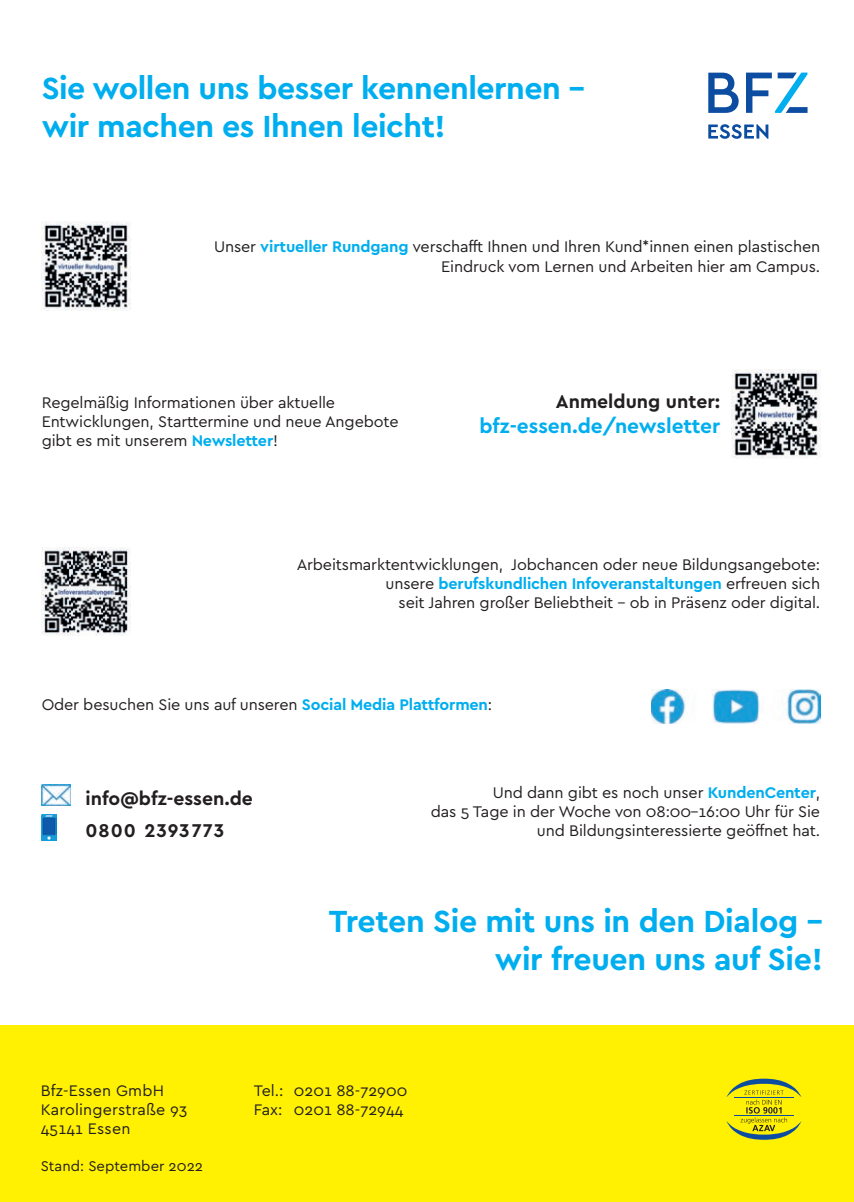
<style>
.page{position:relative;width:854px;height:1202px;background:#fff}
.page>*{position:absolute;margin:0;border:0;box-sizing:border-box;transform-origin:0 0}
.t1{font:700 32px/38.4px "Cera Pro";letter-spacing:-.015em;color:#00aeef}
.t2{font:700 21px "Cera Pro";color:#00aeef}
.t3{font:700 19.4px/32.4px "Cera Pro";color:#231f20}
.t4{font:16.2px/19.4px "Cera Pro";letter-spacing:-.01em;color:#231f20;text-align:right}
.t5{font:16px/19.2px "Cera Pro";letter-spacing:.01em;color:#231f20}
.t6{font:14.8px "Cera Pro";color:#231f20}
.s1{font-weight:700;color:#00aeef}
</style>
<div class="page">
<div style="left:0;top:1025px;width:853px;height:177px;background:#fff101"></div>
<img style="left:42px;top:784px;width:29px;height:21px">
<img style="left:42px;top:814px;width:15px;height:27px">
<img style="left:651px;top:690px;width:168px;height:33px">
<img style="left:42px;top:222px;width:88px;height:88px">
<img style="left:731px;top:370px;width:88px;height:88px">
<img style="left:42px;top:547px;width:88px;height:89px">
<svg style="left:708px;top:73px;width:30px;height:40px"></svg>
<svg style="left:746px;top:73px;width:61px;height:40px"></svg>
<svg style="left:708px;top:124px;width:60px;height:15px"></svg>
<svg style="left:726px;top:1079px;width:75px;height:61px"></svg>
<h1 class="t1" style="left:42px;top:68px;width:544px">Sie wollen uns besser kennenlernen – wir machen es Ihnen leicht!</h1>
<p class="t4" style="left:214px;top:236px;width:607px">Unser <span class="s1">virtueller Rundgang</span> verschafft Ihnen und Ihren Kund*innen einen plastischen<br>Eindruck vom Lernen und Arbeiten hier am Campus.</p>
<p class="t4" style="left:42px;top:392px;width:358px;text-align:left">Regelmäßig Informationen über aktuelle<br>Entwicklungen, Starttermine und neue Angebote gibt es mit unserem <span class="s1">Newsletter</span>!</p>
<p class="t3" style="left:555px;top:384px;width:166px">Anmeldung unter:</p>
<p class="t2" style="left:479px;top:412px;width:242px">bfz-essen.de/newsletter</p>
<p class="t4" style="left:296px;top:554px;width:525px">Arbeitsmarktentwicklungen, Jobchancen oder neue Bildungsangebote: unsere <span class="s1">berufskundlichen Infoveranstaltungen</span> erfreuen sich<br>seit Jahren großer Beliebtheit – ob in Präsenz oder digital.</p>
<p class="t4" style="left:42px;top:694px;width:452px">Oder besuchen Sie uns auf unseren <span class="s1">Social Media Plattformen</span>:</p>
<p class="t3" style="left:85px;top:782px;width:169px">info@bfz-essen.de<br>0800 2393773</p>
<p class="t4" style="left:430px;top:782px;width:391px">Und dann gibt es noch unser <span class="s1">KundenCenter</span>,<br>das 5 Tage in der Woche von 08:00–16:00 Uhr für Sie und Bildungsinteressierte geöffnet hat.</p>
<h1 class="t1" style="left:329px;top:900px;width:495px;text-align:right">Treten Sie mit uns in den Dialog – wir freuen uns auf Sie!</h1>
<p class="t5" style="left:41px;top:1080px;width:148px">Bfz-Essen GmbH<br>Karolingerstraße 93<br>45141 Essen</p>
<p class="t5" style="left:254px;top:1080px;width:31px">Tel.:<br>Fax:</p>
<p class="t5" style="left:294px;top:1080px;width:115px">0201 88-72900<br>0201 88-72944</p>
<p class="t6" style="left:41px;top:1156px;width:164px">Stand: September 2022</p>
</div>
